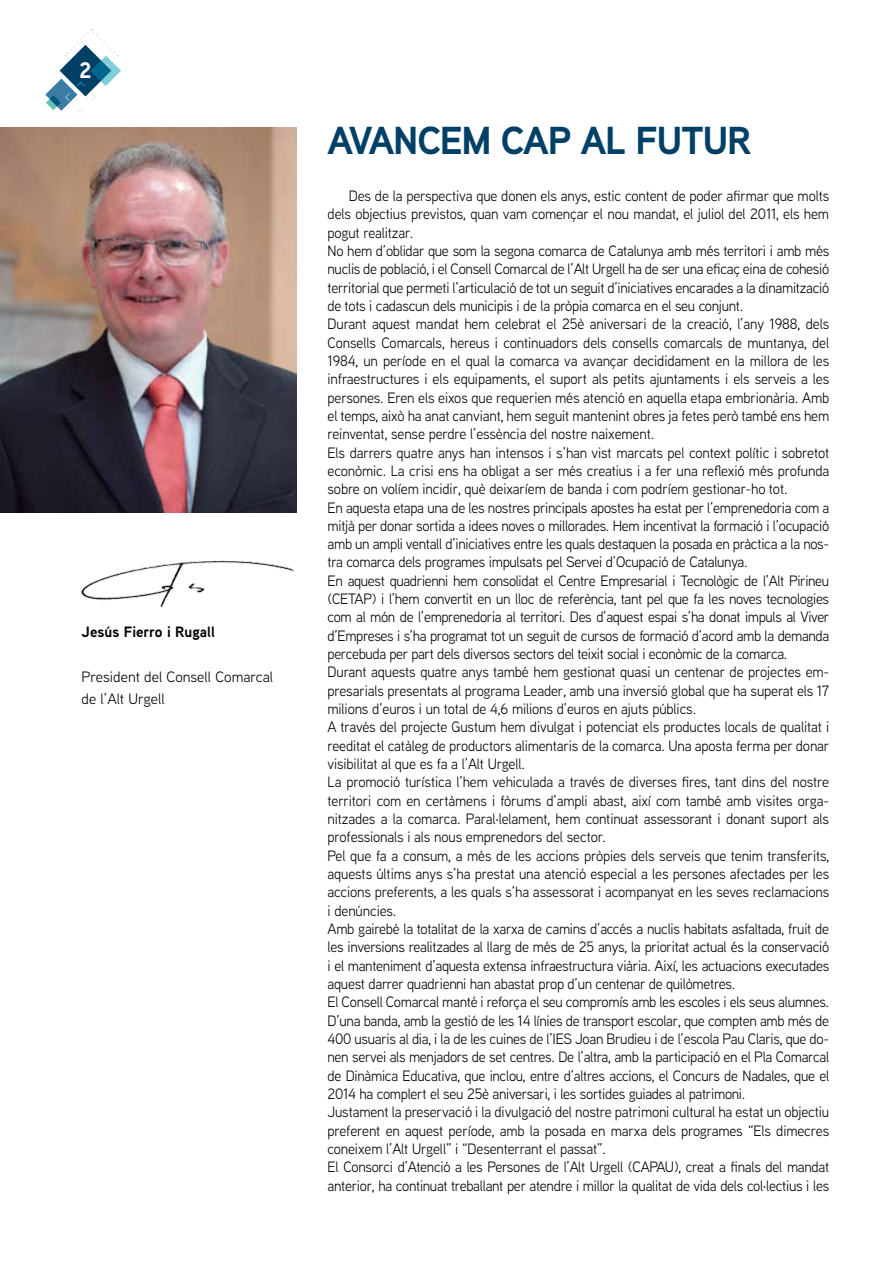
<style>
.page{position:relative;width:893px;height:1263px;background:#fff}
.page>*{position:absolute;margin:0;border:0;box-sizing:border-box;transform-origin:0 0}
.t1{font:700 39px "Aaux Next";letter-spacing:-.03em;color:#004067}
.t2{font:700 22.5px "Aaux Next";color:#fff}
.t3{font:15px/18.3px "Aaux Next";letter-spacing:-.02em;color:#000;scale:.96 1}
.t4{font:15px/22.5px "Aaux Next";color:#000}
.t5{font:700 15px "Aaux Next";color:#000}
</style>
<div class="page">
<img style="left:0;top:128px;width:296px;height:384px">
<img style="left:81px;top:560px;width:213px;height:48px">
<svg style="left:45px;top:29px;width:76px;height:84px"></svg>
<h2 class="t2" style="left:79px;top:54px;width:14px">2</h2>
<p class="t5" style="left:82px;top:621px;width:135px">Jesús Fierro i Rugall</p>
<p class="t4" style="left:82px;top:665px;width:193px">President del Consell Comarcal de l’Alt Urgell</p>
<h1 class="t1" style="left:328px;top:113px;width:425px">AVANCEM CAP AL FUTUR</h1>
<p class="t3" style="left:328px;top:186px;width:524px;text-indent:21px">Des de la perspectiva que donen els anys, estic content de poder afirmar que molts dels objectius previstos, quan vam començar el nou mandat, el juliol del 2011, els hem pogut realitzar.<br>No hem d’oblidar que som la segona comarca de Catalunya amb més territori i amb més nuclis de població, i el Consell Comarcal de l’Alt Urgell ha de ser una eficaç eina de cohesió territorial que permeti l’articulació de tot un seguit d’iniciatives encarades a la dinamització de tots i cadascun dels municipis i de la pròpia comarca en el seu conjunt.<br>Durant aquest mandat hem celebrat el 25è aniversari de la creació, l’any 1988, dels Consells Comarcals, hereus i continuadors dels consells comarcals de muntanya, del 1984, un període en el qual la comarca va avançar decididament en la millora de les infraestructures i els equipaments, el suport als petits ajuntaments i els serveis a les persones. Eren els eixos que requerien més atenció en aquella etapa embrionària. Amb el temps, això ha anat canviant, hem seguit mantenint obres ja fetes però també ens hem reinventat, sense perdre l’essència del nostre naixement.<br>Els darrers quatre anys han intensos i s’han vist marcats pel context polític i sobretot econòmic. La crisi ens ha obligat a ser més creatius i a fer una reflexió més profunda sobre on volíem incidir, què deixaríem de banda i com podríem gestionar-ho tot.<br>En aquesta etapa una de les nostres principals apostes ha estat per l’emprenedoria com a mitjà per donar sortida a idees noves o millorades. Hem incentivat la formació i l’ocupació amb un ampli ventall d’iniciatives entre les quals destaquen la posada en pràctica a la nos&shy;tra comarca dels programes impulsats pel Servei d’Ocupació de Catalunya.<br>En aquest quadrienni hem consolidat el Centre Empresarial i Tecnològic de l’Alt Pirineu (CETAP) i l’hem convertit en un lloc de referència, tant pel que fa les noves tecnologies com al món de l’emprenedoria al territori. Des d’aquest espai s’ha donat impuls al Viver d’Empreses i s’ha programat tot un seguit de cursos de formació d’acord amb la demanda percebuda per part dels diversos sectors del teixit social i econòmic de la comarca.<br>Durant aquests quatre anys també hem gestionat quasi un centenar de projectes em&shy;presarials presentats al programa Leader, amb una inversió global que ha superat els 17 milions d’euros i un total de 4,6 milions d’euros en ajuts públics.<br>A través del projecte Gustum hem divulgat i potenciat els productes locals de qualitat i reeditat el catàleg de productors alimentaris de la comarca. Una aposta ferma per donar visibilitat al que es fa a l’Alt Urgell.<br>La promoció turística l’hem vehiculada a través de diverses fires, tant dins del nostre territori com en certàmens i fòrums d’ampli abast, així com també amb visites orga&shy;nitzades a la comarca. Paral·lelament, hem continuat assessorant i donant suport als professionals i als nous emprenedors del sector.<br>Pel que fa a consum, a més de les accions pròpies dels serveis que tenim transferits, aquests últims anys s’ha prestat una atenció especial a les persones afectades per les accions preferents, a les quals s’ha assessorat i acompanyat en les seves reclamacions i denúncies.<br>Amb gairebé la totalitat de la xarxa de camins d’accés a nuclis habitats asfaltada, fruit de les inversions realitzades al llarg de més de 25 anys, la prioritat actual és la conservació i el manteniment d’aquesta extensa infraestructura viària. Així, les actuacions executades aquest darrer quadrienni han abastat prop d’un centenar de quilòmetres.<br>El Consell Comarcal manté i reforça el seu compromís amb les escoles i els seus alumnes.<br>D’una banda, amb la gestió de les 14 línies de transport escolar, que compten amb més de 400 usuaris al dia, i la de les cuines de l’IES Joan Brudieu i de l’escola Pau Claris, que do&shy;nen servei als menjadors de set centres. De l’altra, amb la participació en el Pla Comarcal de Dinàmica Educativa, que inclou, entre d’altres accions, el Concurs de Nadales, que el 2014 ha complert el seu 25è aniversari, i les sortides guiades al patrimoni.<br>Justament la preservació i la divulgació del nostre patrimoni cultural ha estat un objectiu preferent en aquest període, amb la posada en marxa dels programes “Els dimecres coneixem l’Alt Urgell” i “Desenterrant el passat”.<br>El Consorci d’Atenció a les Persones de l’Alt Urgell (CAPAU), creat a finals del mandat anterior, ha continuat treballant per atendre i millor la qualitat de vida dels col·lectius i les</p>
</div>
